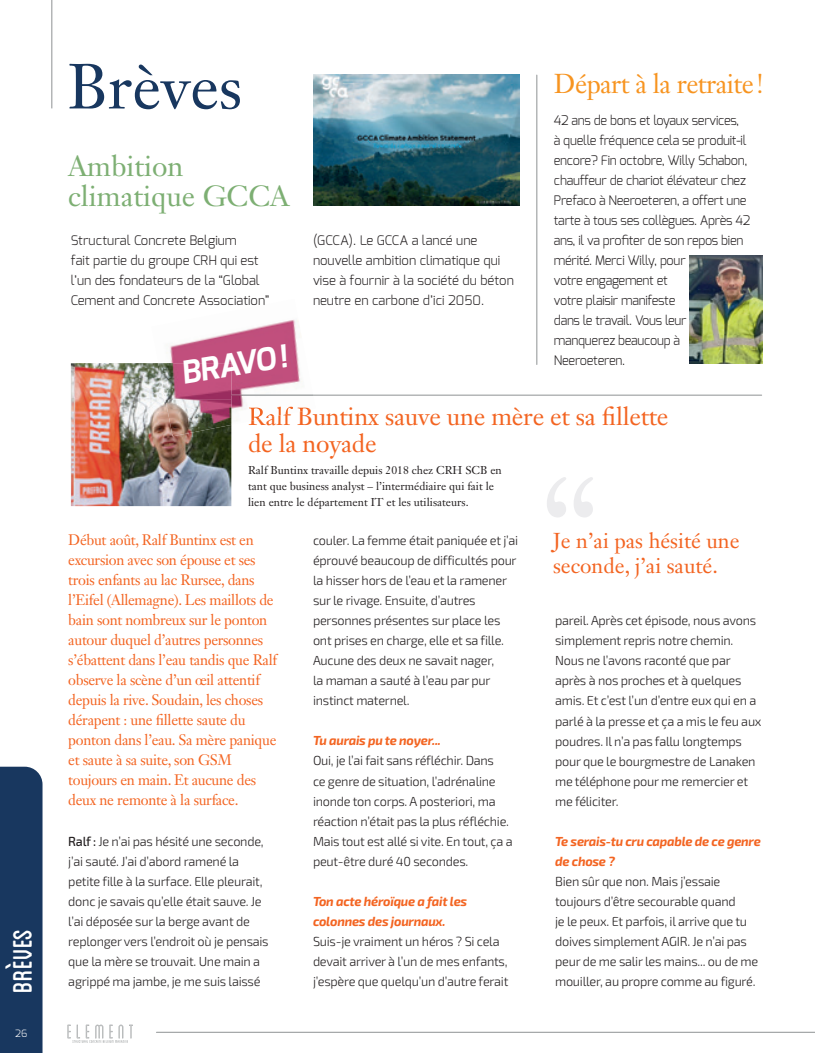
<style>
.page{position:relative;width:815px;height:1053px;background:#fff}
.page>*{position:absolute;margin:0;border:0;box-sizing:border-box;transform-origin:0 0}
.t1{font:62.5px "Janson Text LT Std";color:#18375f}
.t2{font:37.5px "Blanch Caps";color:#fff}
.t3{font:700 31.38px "Exo";color:#fff}
.t4{font:28.75px/30px "Janson Text LT Std";color:#7daf73}
.t5{font:26.88px "Janson Text LT Std";letter-spacing:-.02em;color:#f79420}
.t6{font:25px/26.2px "Janson Text LT Std";letter-spacing:-.01em;color:#f36421}
.t7{font:21.25px/25.5px "Janson Text LT Std";color:#f36421}
.t8{font:15px/20px "Janson Text LT Std";letter-spacing:-.02em;color:#f36421}
.t9{font:300 13.12px/20px "Exo 2";letter-spacing:-.02em;color:#231f20}
.t10{font:300 13.12px/20px "Exo";letter-spacing:-.02em;color:#231f20}
.t11{font:300 13.12px/20px "Exo";color:#231f20}
.t12{font:italic 700 13.12px/20px "Exo 2";letter-spacing:-.02em;color:#f36421}
.t13{font:11.25px/16.2px "Janson Text LT Std";color:#231f20}
.t14{font:300 10px "Exo";color:#fff}
.s1{font-weight:500}
</style>
<div class="page">
<svg style="left:67px;top:1024px;width:66px;height:18px"></svg>
<hr style="left:157px;top:1031px;width:658px;height:1px;background:#a5a8a9">
<hr style="left:51px;top:0;width:1px;height:108px;background:#a5a8a9">
<div style="left:0;top:766px;width:43px;height:286px;background:#18375f"></div>
<hr style="left:81px;top:394px;width:681px;height:2px;background:#a5a8a9">
<hr style="left:536px;top:75px;width:1px;height:289px;background:#a5a8a9">
<img style="left:313px;top:75px;width:207px;height:130px">
<img style="left:71px;top:363px;width:160px;height:143px">
<img style="left:151px;top:319px;width:164px;height:106px">
<img style="left:231px;top:394px;width:82px;height:2px">
<img style="left:249px;top:406px;width:66px;height:15px">
<img style="left:158px;top:363px;width:73px;height:37px">
<img style="left:165px;top:399px;width:66px;height:37px">
<img style="left:690px;top:256px;width:72px;height:107px">
<h2 class="t2" style="left:5px;top:992px;width:65px;rotate:-90deg">BRÈVES</h2>
<p class="t14" style="left:15px;top:1026px;width:14px">26</p>
<h1 class="t1" style="left:67px;top:47px;width:176px">Brèves</h1>
<h3 class="t4" style="left:68px;top:150px;width:223px">Ambition climatique GCCA</h3>
<p class="t11" style="left:71px;top:230px;width:200px">Structural Concrete Belgium<br>fait partie du groupe CRH qui est l’un des fondateurs de la “Global<br>Cement and Concrete Association”</p>
<h3 class="t3" style="left:179px;top:353px;width:109px;rotate:-9deg">BRAVO !</h3>
<p class="t11" style="left:313px;top:230px;width:202px">(GCCA). Le GCCA a lancé une nouvelle ambition climatique qui vise à fournir à la société du béton neutre en carbone d’ici 2050.</p>
<h3 class="t5" style="left:554px;top:67px;width:211px">Départ à la retraite !</h3>
<p class="t10" style="left:554px;top:110px;width:198px">42 ans de bons et loyaux services,<br>à quelle fréquence cela se produit-il encore? Fin octobre, Willy Schabon, chauffeur de chariot élévateur chez<br>Prefaco à Neeroeteren, a offert une tarte à tous ses collègues. Après 42 ans, il va profiter de son repos bien mérité. Merci Willy, pour<br>votre engagement et<br>votre plaisir manifeste<br>dans le travail. Vous leur manquerez beaucoup à<br>Neeroeteren.</p>
<h3 class="t6" style="left:248px;top:403px;width:422px">Ralf Buntinx sauve une mère et sa fillette de la noyade</h3>
<p class="t13" style="left:248px;top:461px;width:255px">Ralf Buntinx travaille depuis 2018 chez CRH SCB en tant que business analyst – l’intermédiaire qui fait le lien entre le département IT et les utilisateurs.</p>
<p class="t8" style="left:68px;top:530px;width:210px">Début août, Ralf Buntinx est en excursion avec son épouse et ses trois enfants au lac Rursee, dans l’Eifel (Allemagne). Les maillots de bain sont nombreux sur le ponton autour duquel d’autres personnes s’ébattent dans l’eau tandis que Ralf observe la scène d’un œil attentif depuis la rive. Soudain, les choses dérapent : une fillette saute du ponton dans l’eau. Sa mère panique et saute à sa suite, son GSM toujours en main. Et aucune des deux ne remonte à la surface.</p>
<p class="t9" style="left:68px;top:831px;width:202px"><span class="s1">Ralf :</span> Je n’ai pas hésité une seconde, j’ai sauté. J’ai d’abord ramené la petite fille à la surface. Elle pleurait, donc je savais qu’elle était sauve. Je l’ai déposée sur la berge avant de replonger vers l’endroit où je pensais que la mère se trouvait. Une main a agrippé ma jambe, je me suis laissé</p>
<p class="t9" style="left:313px;top:531px;width:207px">couler. La femme était paniquée et j’ai éprouvé beaucoup de difficultés pour la hisser hors de l’eau et la ramener sur le rivage. Ensuite, d’autres personnes présentes sur place les ont prises en charge, elle et sa fille.<br>Aucune des deux ne savait nager,<br>la maman a sauté à l’eau par pur instinct maternel.</p>
<p class="t12" style="left:313px;top:731px;width:129px">Tu aurais pu te noyer...</p>
<p class="t9" style="left:313px;top:751px;width:201px">Oui, je l’ai fait sans réfléchir. Dans<br>ce genre de situation, l’adrénaline inonde ton corps. A posteriori, ma réaction n’était pas la plus réfléchie.<br>Mais tout est allé si vite. En tout, ça a peut-être duré 40 secondes.</p>
<p class="t12" style="left:313px;top:891px;width:156px">Ton acte héroïque a fait les colonnes des journaux.</p>
<p class="t9" style="left:313px;top:931px;width:197px">Suis-je vraiment un héros ? Si cela devait arriver à l’un de mes enfants, j’espère que quelqu’un d’autre ferait</p>
<h3 class="t7" style="left:553px;top:527px;width:188px">Je n’ai pas hésité une seconde, j’ai sauté.</h3>
<p class="t9" style="left:555px;top:611px;width:208px">pareil. Après cet épisode, nous avons simplement repris notre chemin.<br>Nous ne l’avons raconté que par après à nos proches et à quelques amis. Et c’est l’un d’entre eux qui en a parlé à la presse et ça a mis le feu aux poudres. Il n’a pas fallu longtemps pour que le bourgmestre de Lanaken me téléphone pour me remercier et me féliciter.</p>
<p class="t12" style="left:555px;top:831px;width:207px">Te serais-tu cru capable de ce genre de chose ?</p>
<p class="t9" style="left:555px;top:871px;width:205px">Bien sûr que non. Mais j’essaie toujours d’être secourable quand<br>je le peux. Et parfois, il arrive que tu doives simplement AGIR. Je n’ai pas peur de me salir les mains... ou de me mouiller, au propre comme au figuré.</p>
</div>
